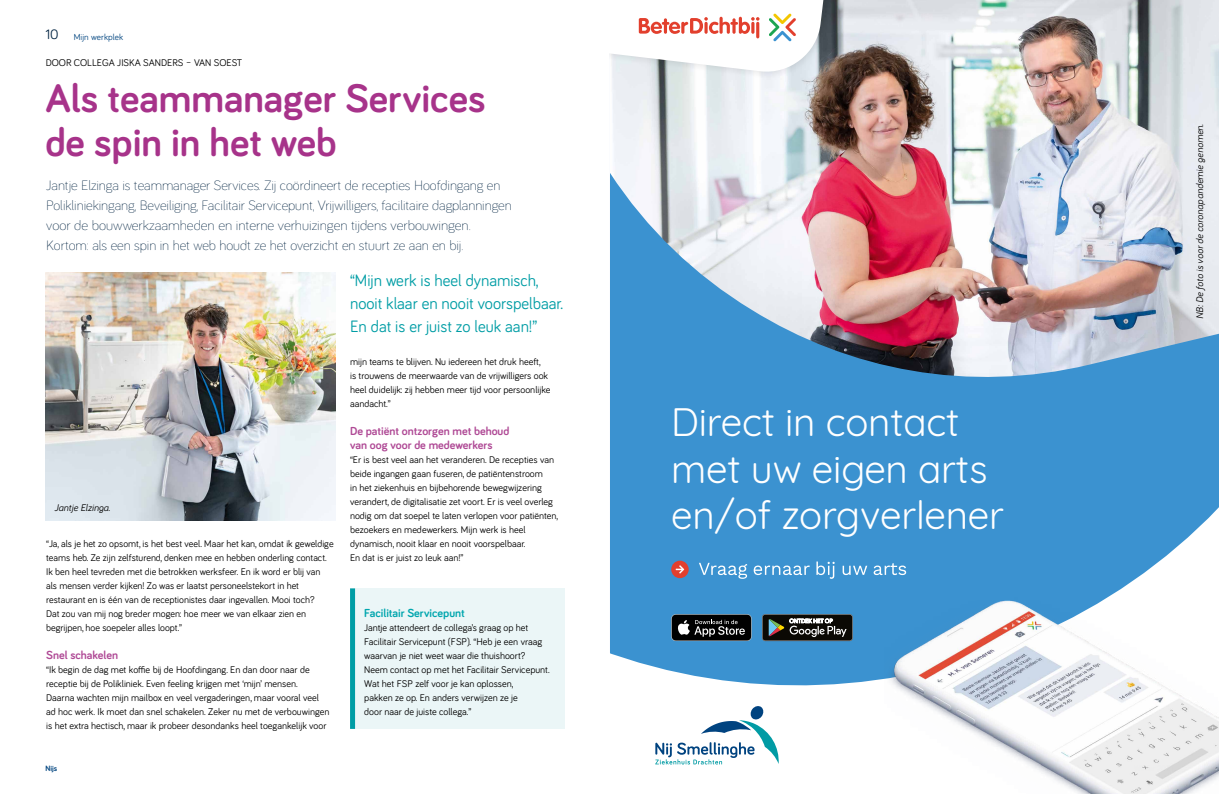
<style>
.page{position:relative;width:1219px;height:794px;background:#fff}
.page>*{position:absolute;margin:0;border:0;box-sizing:border-box;transform-origin:0 0}
.t1{font:700 41px/44px "Bariol";color:#a7338a}
.t2{font:38.6px/46.8px "Quicksand";letter-spacing:-.005em;color:#fff}
.t3{font:17px/23px "Bariol";color:#009da5}
.t4{font:300 14px/20px "Bariol";color:#002341}
.t5{font:14px "Bariol";color:#002341}
.t6{font:700 12px/14px "Bariol";color:#af4995}
.t7{font:700 12px "Bariol";color:#00a6ae}
.t8{font:10px/14px "Bariol";color:#000}
.t9{font:italic 10px "Bariol";color:#000}
.t10{font:9px "Bariol";letter-spacing:.01em;color:#004580}
.t11{font:700 8px "Bariol";color:#004580}
</style>
<div class="page">
<img style="left:46px;top:273px;width:290px;height:247px">
<div style="left:350px;top:588px;width:214px;height:141px;background:#ebf6f7"></div>
<div style="left:350px;top:588px;width:5px;height:141px;background:#009da5"></div>
<div style="left:610px;top:393px;width:609px;height:293px;background:#3b92d0"></div>
<img style="left:610px;top:0;width:609px;height:393px">
<svg style="left:671px;top:614px;width:81px;height:27px;background:#303233"></svg>
<svg style="left:762px;top:614px;width:91px;height:27px;background:#3f3f3a"></svg>
<svg style="left:699px;top:561px;width:207px;height:18px;background:#5da5d8"></svg>
<div style="left:671px;top:560px;width:18px;height:18px;background:#e23f2d;border-radius:50%"></div>
<svg style="left:676px;top:565px;width:8px;height:8px"></svg>
<svg style="left:610px;top:0;width:221px;height:78px"></svg>
<svg style="left:610px;top:0;width:219px;height:73px"></svg>
<img style="left:885px;top:583px;width:334px;height:211px">
<svg style="left:655px;top:706px;width:124px;height:58px"></svg>
<h3 class="t5" style="left:45px;top:25px;width:15px">10</h3>
<p class="t10" style="left:74px;top:31px;width:51px">Mijn werkplek</p>
<p class="t8" style="left:46px;top:55px;width:198px">DOOR COLLEGA JISKA SANDERS – VAN SOEST</p>
<h1 class="t1" style="left:45px;top:74px;width:442px">Als teammanager Services de spin in het web</h1>
<p class="t4" style="left:46px;top:174px;width:467px">Jantje Elzinga is teammanager Services. Zij coördineert de recepties Hoofdingang en Polikliniekingang, Beveiliging, Facilitair Servicepunt, Vrijwilligers, facilitaire dagplanningen voor de bouwwerkzaamheden en interne verhuizingen tijdens verbouwingen.<br>Kortom: als een spin in het web houdt ze het overzicht en stuurt ze aan en bij.</p>
<p class="t9" style="left:55px;top:501px;width:57px">Jantje Elzinga.</p>
<p class="t8" style="left:46px;top:536px;width:289px">“Ja, als je het zo opsomt, is het best veel. Maar het kan, omdat ik geweldige teams heb. Ze zijn zelfsturend, denken mee en hebben onderling contact.<br>Ik ben heel tevreden met die betrokken werksfeer. En ik word er blij van als mensen verder kijken! Zo was er laatst personeelstekort in het restaurant en is één van de receptionistes daar ingevallen. Mooi toch?<br>Dat zou van mij nog breder mogen: hoe meer we van elkaar zien en begrijpen, hoe soepeler alles loopt.”</p>
<p class="t6" style="left:46px;top:647px;width:73px">Snel schakelen</p>
<p class="t8" style="left:46px;top:662px;width:285px">“Ik begin de dag met koffie bij de Hoofdingang. En dan door naar de receptie bij de Polikliniek. Even feeling krijgen met ‘mijn’ mensen.<br>Daarna wachten mijn mailbox en veel vergaderingen, maar vooral veel ad hoc werk. Ik moet dan snel schakelen. Zeker nu met de verbouwingen is het extra hectisch, maar ik probeer desondanks heel toegankelijk voor</p>
<p class="t11" style="left:45px;top:763px;width:14px">Nijs</p>
<h3 class="t3" style="left:350px;top:268px;width:215px">“Mijn werk is heel dynamisch, nooit klaar en nooit voorspelbaar.<br>En dat is er juist zo leuk aan!”</h3>
<p class="t8" style="left:350px;top:354px;width:202px">mijn teams te blijven. Nu iedereen het druk heeft,<br>is trouwens de meerwaarde van de vrijwilligers ook heel duidelijk: zij hebben meer tijd voor persoonlijke aandacht.”</p>
<p class="t6" style="left:350px;top:423px;width:161px">De patiënt ontzorgen met behoud van oog voor de medewerkers</p>
<p class="t8" style="left:350px;top:452px;width:210px">“Er is best veel aan het veranderen. De recepties van beide ingangen gaan fuseren, de patiëntenstroom<br>in het ziekenhuis en bijbehorende bewegwijzering verandert, de digitalisatie zet voort. Er is veel overleg nodig om dat soepel te laten verlopen voor patiënten, bezoekers en medewerkers. Mijn werk is heel dynamisch, nooit klaar en nooit voorspelbaar.<br>En dat is er juist zo leuk aan!”</p>
<p class="t7" style="left:364px;top:604px;width:102px">Facilitair Servicepunt</p>
<p class="t8" style="left:364px;top:620px;width:187px">Jantje attendeert de collega’s graag op het Facilitair Servicepunt (FSP). “Heb je een vraag waarvan je niet weet waar die thuishoort?<br>Neem contact op met het Facilitair Servicepunt.<br>Wat het FSP zelf voor je kan oplossen,<br>pakken ze op. En anders verwijzen ze je<br>door naar de juiste collega.”</p>
<h2 class="t2" style="left:671px;top:395px;width:334px">Direct in contact met uw eigen arts en/of zorgverlener</h2>
<p class="t9" style="left:1193px;top:319px;width:196px;rotate:-90deg">NB: De foto is voor de coronapandemie genomen.</p>
</div>
